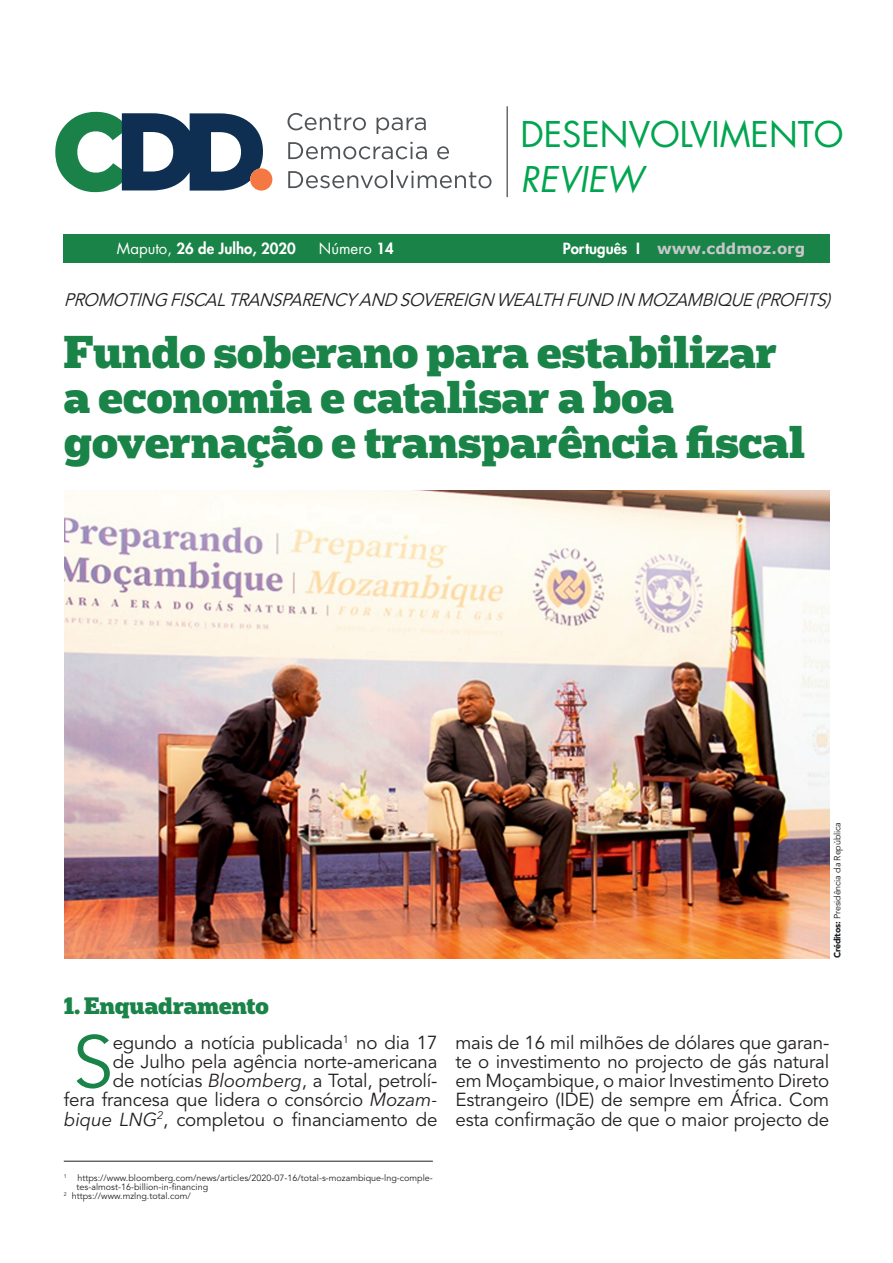
<style>
.page{position:relative;width:893px;height:1263px;background:#fff}
.page>*{position:absolute;margin:0;border:0;box-sizing:border-box;transform-origin:0 0}
.t1{font:73.05px "Avenir LT Std";color:#1a8348}
.t2{font:900 43.5px/45px "Popular";color:#1a8348}
.t3{font:34.5px "Futura LT";color:#00a54f}
.t4{font:italic 34.5px "Futura LT";color:#00a54f}
.t5{font:900 22.5px "Popular";color:#1a8348}
.t6{font:18.75px/19.2px "Avenir LT Std";letter-spacing:-.01em;color:#231f20;text-align:right}
.t7{font:italic 18px "Avenir LT Std";color:#231f20;scale:.96 1}
.t8{font:700 15px "Verdana";color:#c7c8ca}
.t9{font:800 15px "Futura LT";color:#fff}
.t10{font:15px "Futura LT";color:#fff}
.t11{font:9px "Avenir LT Std";color:#231f20}
.t12{font:9px "Avenir LT Std";letter-spacing:-.02em;color:#181c1f}
.s1{font-weight:400}
.s2{font-weight:800}
.s3{font-family:"Futura LT";font-weight:800;color:#fff}
.s4{font-weight:900}
.s5{font-family:"Avenir Next LT Pro";font-style:italic}
</style>
<div class="page">
<div style="left:64px;top:234px;width:766px;height:28px;background:#1a8348"></div>
<svg style="left:55px;top:112px;width:217px;height:80px"></svg>
<svg style="left:287px;top:113px;width:79px;height:17px"></svg>
<svg style="left:377px;top:117px;width:49px;height:17px"></svg>
<svg style="left:288px;top:142px;width:139px;height:17px"></svg>
<svg style="left:437px;top:146px;width:12px;height:13px"></svg>
<svg style="left:288px;top:170px;width:204px;height:18px"></svg>
<hr style="left:507px;top:106px;width:1px;height:91px;background:#231f20">
<img style="left:64px;top:491px;width:766px;height:467px">
<hr style="left:64px;top:1161px;width:369px;height:1px;background:#231f20">
<h3 class="t3" style="left:520px;top:112px;width:325px">DESENVOLVIMENTO</h3>
<h3 class="t4" style="left:520px;top:157px;width:124px">REVIEW</h3>
<p class="t9" style="left:117px;top:238px;width:180px"><span class="s1">Maputo,</span> 26 de Julho, 2020</p>
<p class="t10" style="left:319px;top:239px;width:76px">Número <span class="s2">14</span></p>
<p class="t8" style="left:563px;top:238px;width:244px"><span class="s3">Português I</span> www.cddmoz.org</p>
<p class="t7" style="left:64px;top:289px;width:805px">PROMOTING FISCALTRANSPARENCYAND SOVEREIGN WEALTH FUND IN MOZAMBIQUE(PROFITS)</p>
<h2 class="t2" style="left:64px;top:328px;width:743px">Fundo soberano para estabilizar a economia e catalisar a boa governação e transparência fiscal</h2>
<p class="t12" style="left:832px;top:958px;width:138px;rotate:-90deg"><span class="s4">Créditos:</span> Presidência da República</p>
<p class="t5" style="left:64px;top:990px;width:206px">1. Enquadramento</p>
<h1 class="t1" style="left:73px;top:1020px;width:42px">S</h1>
<p class="t6" style="left:64px;top:1033px;width:375px">egundo a notícia publicada<sup>1</sup> no dia 17<br>de Julho pela agência norte-americana<br>de notícias <span class="s5">Bloomberg</span>, a Total, petrolí-<br>fera francesa que lidera o consórcio <span class="s5">Mozam&shy;bique LNG</span><sup>2</sup>, completou o financiamento de</p>
<p class="t6" style="left:455px;top:1033px;width:375px;text-align:justify">mais de 16 mil milhões de dólares que garan&shy;te o investimento no projecto de gás natural em Moçambique, o maior Investimento Direto Estrangeiro (IDE) de sempre em África. Com esta confirmação de que o maior projecto de</p>
<p class="t11" style="left:64px;top:1173px;width:371px"><sup>1</sup> https://www.bloomberg.com/news/articles/2020-07-16/total-s-mozambique-lng-comple-</p>
<p class="t11" style="left:77px;top:1182px;width:133px">tes-almost-16-billion-in-financing</p>
<p class="t11" style="left:64px;top:1191px;width:128px"><sup>2</sup> https://www.mzlng.total.com/</p>
</div>
